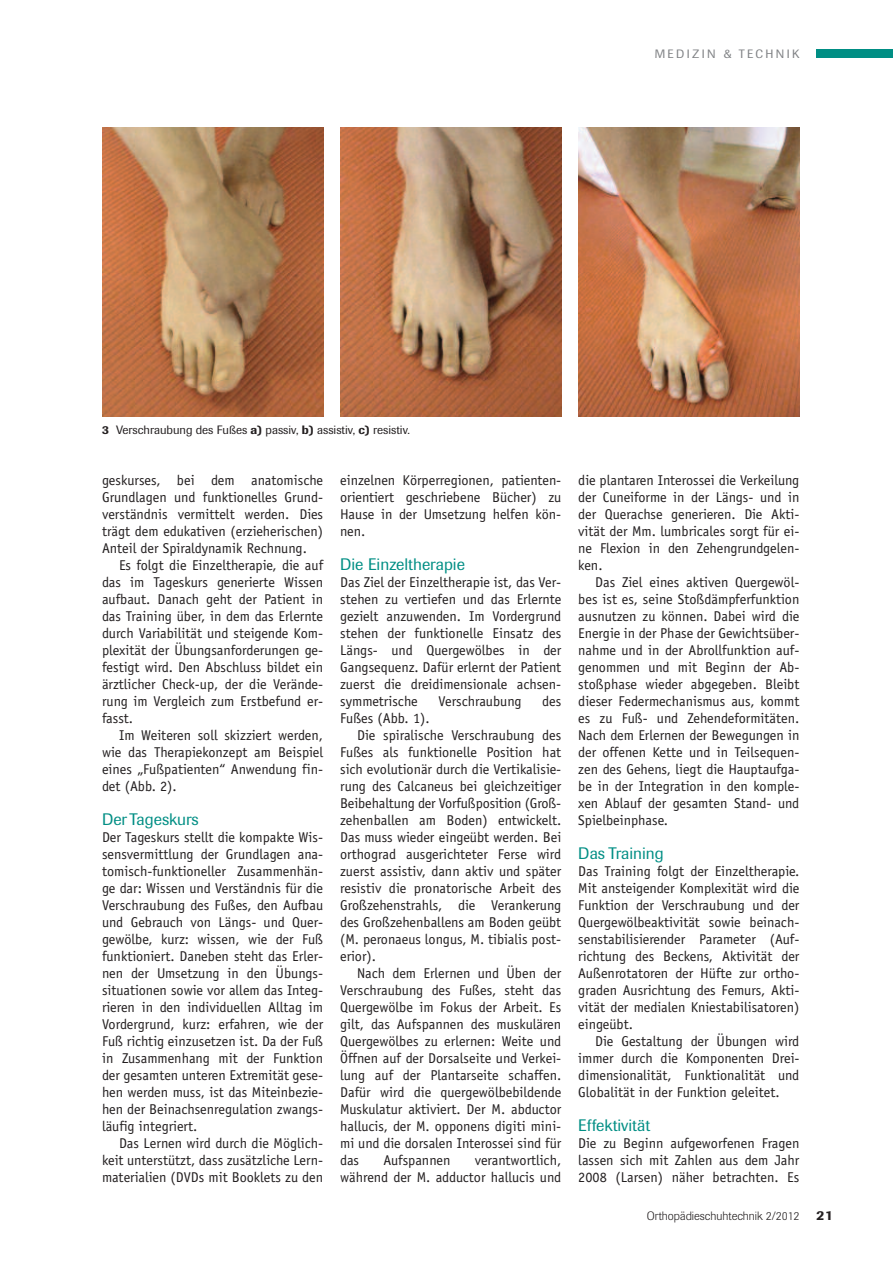
<style>
.page{position:relative;width:893px;height:1263px;background:#fff}
.page>*{position:absolute;margin:0;border:0;box-sizing:border-box;transform-origin:0 0}
.t1{font:16.5px "Imago BQ";color:#008e84}
.t2{font:14.25px/17px "Officina Sans";color:#231f20;text-align:justify}
.t3{font:500 13.5px "Imago";color:#231f20}
.t4{font:12px "Imago BQ";color:#231f20}
.t5{font:300 12px "Imago";color:#231f20}
.t6{font:12px "Imago BQ";letter-spacing:.2em;color:#808285}
.s1{font-family:"Imago";font-weight:500}
</style>
<div class="page">
<div style="left:816px;top:50px;width:77px;height:8px;background:#008e84"></div>
<img style="left:102px;top:128px;width:221px;height:289px">
<img style="left:340px;top:128px;width:221px;height:289px">
<img style="left:578px;top:128px;width:221px;height:289px">
<p class="t6" style="left:655px;top:50px;width:146px">MEDIZIN &amp; TECHNIK</p>
<p class="t4" style="left:102px;top:425px;width:309px"><span class="s1">3</span> Verschraubung des Fußes <span class="s1">a)</span> passiv, <span class="s1">b)</span> assistiv, <span class="s1">c)</span> resistiv.</p>
<p class="t2" style="left:102px;top:473px;width:223px">geskurses, bei dem anatomische Grundlagen und funktionelles Grund&shy;verständnis vermittelt werden. Dies trägt dem edukativen (erzieherischen)<br>Anteil der Spiraldynamik Rechnung.</p>
<p class="t2" style="left:102px;top:558px;width:223px;text-indent:17px">Es folgt die Einzeltherapie, die auf das im Tageskurs generierte Wissen aufbaut. Danach geht der Patient in das Training über, in dem das Erlernte durch Variabilität und steigende Kom&shy;plexität der Übungsanforderungen ge&shy;festigt wird. Den Abschluss bildet ein ärztlicher Check-up, der die Verände&shy;rung im Vergleich zum Erstbefund er&shy;fasst.</p>
<p class="t2" style="left:102px;top:728px;width:223px;text-indent:17px">Im Weiteren soll skizziert werden, wie das Therapiekonzept am Beispiel eines „Fußpatienten“ Anwendung fin&shy;det (Abb. 2).</p>
<p class="t1" style="left:102px;top:813px;width:98px">Der Tageskurs</p>
<p class="t2" style="left:102px;top:830px;width:223px">Der Tageskurs stellt die kompakte Wis&shy;sensvermittlung der Grundlagen ana&shy;tomisch-funktioneller Zusammenhän&shy;ge dar: Wissen und Verständnis für die Verschraubung des Fußes, den Aufbau und Gebrauch von Längs- und Quer&shy;gewölbe, kurz: wissen, wie der Fuß funktioniert. Daneben steht das Erler&shy;nen der Umsetzung in den Übungs&shy;situationen sowie vor allem das Integ&shy;rieren in den individuellen Alltag im Vordergrund, kurz: erfahren, wie der Fuß richtig einzusetzen ist. Da der Fuß in Zusammenhang mit der Funktion der gesamten unteren Extremität gese&shy;hen werden muss, ist das Miteinbezie&shy;hen der Beinachsenregulation zwangs&shy;läufig integriert.</p>
<p class="t2" style="left:102px;top:1136px;width:223px;text-indent:17px">Das Lernen wird durch die Möglich&shy;keit unterstützt, dass zusätzliche Lern&shy;materialien (DVDs mit Booklets zu den</p>
<p class="t2" style="left:340px;top:473px;width:223px">einzelnen Körperregionen, patienten&shy;orientiert geschriebene Bücher) zu Hause in der Umsetzung helfen kön&shy;nen.</p>
<p class="t1" style="left:340px;top:558px;width:126px">Die Einzeltherapie</p>
<p class="t2" style="left:340px;top:575px;width:223px">Das Ziel der Einzeltherapie ist, das Ver&shy;stehen zu vertiefen und das Erlernte gezielt anzuwenden. Im Vordergrund stehen der funktionelle Einsatz des Längs- und Quergewölbes in der Gangsequenz. Dafür erlernt der Patient zuerst die dreidimensionale achsen&shy;symmetrische</p>
<p class="t2" style="left:438px;top:694px;width:85px">Verschraubung</p>
<p class="t2" style="left:542px;top:694px;width:21px">des</p>
<p class="t2" style="left:340px;top:711px;width:91px">Fußes (Abb. 1).</p>
<p class="t2" style="left:357px;top:728px;width:206px">Die spiralische Verschraubung des</p>
<p class="t2" style="left:340px;top:745px;width:223px">Fußes als funktionelle Position hat</p>
<p class="t2" style="left:340px;top:762px;width:223px">sich evolutionär durch die Vertikalisie-</p>
<p class="t2" style="left:340px;top:779px;width:223px">rung des Calcaneus bei gleichzeitiger</p>
<p class="t2" style="left:340px;top:796px;width:223px">Beibehaltung der Vorfußposition (Groß-</p>
<p class="t2" style="left:340px;top:813px;width:223px">zehenballen am Boden) entwickelt.</p>
<p class="t2" style="left:340px;top:830px;width:223px">Das muss wieder eingeübt werden. Bei</p>
<p class="t2" style="left:340px;top:847px;width:223px">orthograd ausgerichteter Ferse wird</p>
<p class="t2" style="left:340px;top:864px;width:223px">zuerst assistiv, dann aktiv und später</p>
<p class="t2" style="left:340px;top:881px;width:223px">resistiv die pronatorische Arbeit des</p>
<p class="t2" style="left:340px;top:898px;width:223px">Großzehenstrahls, die Verankerung</p>
<p class="t2" style="left:340px;top:915px;width:223px">des Großzehenballens am Boden geübt</p>
<p class="t2" style="left:340px;top:932px;width:223px">(M. peronaeus longus, M. tibialis post-</p>
<p class="t2" style="left:340px;top:949px;width:37px">erior).</p>
<p class="t2" style="left:357px;top:966px;width:206px">Nach dem Erlernen und Üben der</p>
<p class="t2" style="left:340px;top:983px;width:223px">Verschraubung des Fußes, steht das</p>
<p class="t2" style="left:340px;top:1000px;width:223px">Quergewölbe im Fokus der Arbeit. Es</p>
<p class="t2" style="left:340px;top:1017px;width:223px">gilt, das Aufspannen des muskulären</p>
<p class="t2" style="left:340px;top:1034px;width:223px">Quergewölbes zu erlernen: Weite und</p>
<p class="t2" style="left:340px;top:1051px;width:223px">Öffnen auf der Dorsalseite und Verkei-</p>
<p class="t2" style="left:340px;top:1068px;width:223px">lung auf der Plantarseite schaffen.</p>
<p class="t2" style="left:340px;top:1085px;width:223px">Dafür wird die quergewölbebildende</p>
<p class="t2" style="left:340px;top:1102px;width:223px">Muskulatur aktiviert. Der M. abductor</p>
<p class="t2" style="left:340px;top:1119px;width:223px">hallucis, der M. opponens digiti mini-</p>
<p class="t2" style="left:340px;top:1136px;width:223px">mi und die dorsalen Interossei sind für</p>
<p class="t2" style="left:340px;top:1153px;width:21px">das</p>
<p class="t2" style="left:383px;top:1153px;width:69px">Aufspannen</p>
<p class="t2" style="left:340px;top:1153px;width:223px;text-align:right">verantwortlich,<br>während der M. adductor hallucis und</p>
<p class="t2" style="left:578px;top:473px;width:223px">die plantaren Interossei die Verkeilung der Cuneiforme in der Längs- und in der Querachse generieren. Die Akti&shy;vität der Mm. lumbricales sorgt für ei&shy;ne Flexion in den Zehengrundgelen&shy;ken.</p>
<p class="t2" style="left:578px;top:575px;width:223px;text-indent:17px">Das Ziel eines aktiven Quergewöl&shy;bes ist es, seine Stoßdämpferfunktion ausnutzen zu können. Dabei wird die Energie in der Phase der Gewichtsüber&shy;nahme und in der Abrollfunktion auf&shy;genommen und mit Beginn der Ab&shy;stoßphase wieder abgegeben. Bleibt dieser Federmechanismus aus, kommt es zu Fuß- und Zehendeformitäten.<br>Nach dem Erlernen der Bewegungen in der offenen Kette und in Teilsequen&shy;zen des Gehens, liegt die Hauptaufga&shy;be in der Integration in den komple&shy;xen Ablauf der gesamten Stand- und Spielbeinphase.</p>
<p class="t1" style="left:578px;top:847px;width:87px">Das Training</p>
<p class="t2" style="left:578px;top:864px;width:223px">Das Training folgt der Einzeltherapie.<br>Mit ansteigender Komplexität wird die Funktion der Verschraubung und der Quergewölbeaktivität sowie beinach&shy;senstabilisierender Parameter (Auf&shy;richtung des Beckens, Aktivität der Außenrotatoren der Hüfte zur ortho&shy;graden Ausrichtung des Femurs, Akti&shy;vität der medialen Kniestabilisatoren) eingeübt.</p>
<p class="t2" style="left:578px;top:1034px;width:223px;text-indent:17px">Die Gestaltung der Übungen wird immer durch die Komponenten Drei&shy;dimensionalität, Funktionalität und Globalität in der Funktion geleitet.</p>
<p class="t1" style="left:578px;top:1119px;width:73px">Effektivität</p>
<p class="t2" style="left:578px;top:1136px;width:223px">Die zu Beginn aufgeworfenen Fragen lassen sich mit Zahlen aus dem Jahr 2008 (Larsen) näher betrachten. Es</p>
<p class="t5" style="left:647px;top:1212px;width:154px">Orthopädieschuhtechnik 2/2012</p>
<p class="t3" style="left:816px;top:1211px;width:18px">21</p>
</div>
